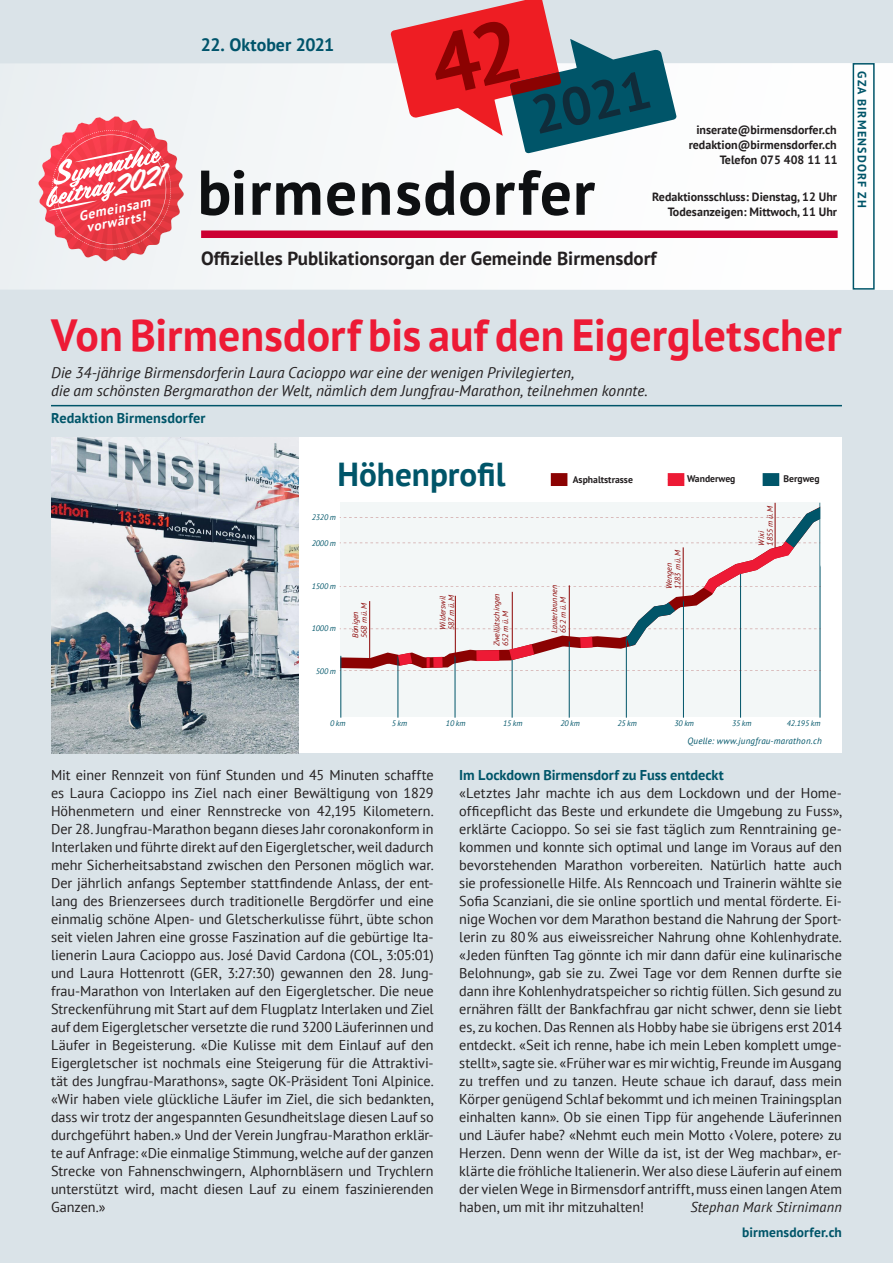
<style>
.page{position:relative;width:893px;height:1263px;background:#dae3e8}
.page>*{position:absolute;margin:0;border:0;box-sizing:border-box;transform-origin:0 0}
.t1{font:700 53.25px "PT Sans";color:#102c3a}
.t2{font:700 45px "PT Sans";color:#ed1a35}
.t3{font:700 33.15px "PT Sans";color:#005569}
.t4{font:italic 24.75px "Scriptorama JF Tradeshow";color:#fff}
.t5{font:700 19.05px "PT Sans";color:#231f20}
.t6{font:700 17.85px "PT Sans";letter-spacing:-.005em;color:#00546b}
.t7{font:italic 15.45px/18.6px "PT Sans";letter-spacing:.005em;color:#231f20}
.t8{font:14.25px/18px "PT Sans";letter-spacing:-.005em;color:#231f20;text-align:justify}
.t9{font:700 14.25px "PT Sans";color:#005569}
.t10{font:italic 14.25px "PT Sans";letter-spacing:.02em;color:#231f20}
.t11{font:700 13.5px "PT Sans";letter-spacing:.01em;color:#005569}
.t12{font:italic 700 13.35px/12.9px "PT Sans";color:#fff;text-align:center}
.t13{font:700 12px/15px "PT Sans";color:#231f20;text-align:right}
.t14{font:700 12px "PT Sans";letter-spacing:.1em;color:#005569}
.t15{font:700 9.6px "PT Sans";color:#231f20}
.t16{font:italic 9px "PT Sans";letter-spacing:.025em;color:#005569}
.t17{font:italic 7.95px/8.7px "PT Sans";color:#8b0202}
.t18{font:italic 7.95px "PT Sans";color:#005569}
</style>
<div class="page">
<div style="left:0;top:63px;width:893px;height:226px;background:#fff"></div>
<div style="left:201px;top:230px;width:637px;height:8px;background:#c03"></div>
<svg style="left:201px;top:170px;width:43px;height:46px"></svg>
<svg style="left:253px;top:182px;width:67px;height:33px"></svg>
<svg style="left:327px;top:182px;width:28px;height:34px"></svg>
<svg style="left:362px;top:182px;width:28px;height:33px"></svg>
<svg style="left:397px;top:171px;width:57px;height:45px"></svg>
<svg style="left:460px;top:182px;width:30px;height:34px"></svg>
<svg style="left:496px;top:170px;width:74px;height:46px"></svg>
<svg style="left:576px;top:183px;width:19px;height:32px"></svg>
<div style="left:853px;top:63px;width:22px;height:227px;border:2px solid #005569"></div>
<svg style="left:38px;top:116px;width:146px;height:146px"></svg>
<hr style="left:51px;top:405px;width:791px;height:1px;background:#005569">
<div style="left:51px;top:438px;width:791px;height:315px;background:#fff"></div>
<div style="left:340px;top:502px;width:481px;height:215px;background:#f3f7f7"></div>
<hr style="left:820px;top:503px;width:1px;height:215px;background:#005569">
<hr style="left:740px;top:570px;width:1px;height:148px;background:#005569">
<hr style="left:683px;top:599px;width:1px;height:119px;background:#005569">
<hr style="left:626px;top:638px;width:1px;height:80px;background:#005569">
<hr style="left:569px;top:641px;width:1px;height:77px;background:#005569">
<hr style="left:512px;top:650px;width:1px;height:68px;background:#005569">
<hr style="left:455px;top:655px;width:1px;height:63px;background:#005569">
<hr style="left:398px;top:656px;width:1px;height:62px;background:#005569">
<hr style="left:340px;top:656px;width:1px;height:62px;background:#005569">
<div style="left:551px;top:473px;width:16px;height:13px;background:#8b0202"></div>
<div style="left:668px;top:473px;width:16px;height:13px;background:#ed1a35"></div>
<div style="left:763px;top:473px;width:16px;height:13px;background:#005569"></div>
<svg style="left:340px;top:502px;width:481px;height:171px"></svg>
<img style="left:51px;top:438px;width:247px;height:315px">
<svg style="left:391px;top:0;width:285px;height:153px"></svg>
<h3 class="t4" style="left:108px;top:170px;width:58px;rotate:-13deg">2021</h3>
<p class="t12" style="left:78px;top:209px;width:74px;rotate:-11deg">Gemeinsam vorwärts!</p>
<p class="t6" style="left:201px;top:33px;width:135px">22. Oktober 2021</p>
<h1 class="t1" style="left:525px;top:82px;width:122px;rotate:-13deg">2021</h1>
<p class="t13" style="left:689px;top:122px;width:150px">inserate@birmensdorfer.ch redaktion@birmensdorfer.ch<br>Telefon 075 408 11 11</p>
<p class="t13" style="left:652px;top:189px;width:186px">Redaktionsschluss: Dienstag, 12 Uhr<br>Todesanzeigen: Mittwoch, 11 Uhr</p>
<h3 class="t5" style="left:201px;top:245px;width:457px">Offizielles Publikationsorgan der Gemeinde Birmensdorf</h3>
<p class="t14" style="left:870px;top:71px;width:137px;rotate:90deg">GZA BIRMENSDORF ZH</p>
<h2 class="t2" style="left:51px;top:305px;width:792px">Von Birmensdorf bis auf den Eigergletscher</h2>
<p class="t7" style="left:51px;top:363px;width:598px">Die 34-jährige Birmensdorferin Laura Cacioppo war eine der wenigen Privilegierten,<br>die am schönsten Bergmarathon der Welt, nämlich dem Jungfrau-Marathon, teilnehmen konnte.</p>
<p class="t9" style="left:51px;top:409px;width:156px">Redaktion Birmensdorfer</p>
<h3 class="t3" style="left:338px;top:452px;width:169px">Höhenprofil</h3>
<p class="t18" style="left:312px;top:512px;width:26px">2320 m</p>
<p class="t18" style="left:312px;top:538px;width:26px">2000 m</p>
<p class="t15" style="left:573px;top:473px;width:62px">Asphaltstrasse</p>
<p class="t15" style="left:687px;top:472px;width:50px">Wanderweg</p>
<p class="t15" style="left:783px;top:472px;width:38px">Bergweg</p>
<p class="t17" style="left:757px;top:545px;width:41px;rotate:-90deg">Wixi<br>1855 m ü. M</p>
<p class="t18" style="left:312px;top:581px;width:26px">1500 m</p>
<p class="t18" style="left:312px;top:623px;width:26px">1000 m</p>
<p class="t18" style="left:316px;top:666px;width:22px">500 m</p>
<p class="t17" style="left:351px;top:638px;width:37px;rotate:-90deg">Bönigen<br>568 m ü. M</p>
<p class="t17" style="left:438px;top:630px;width:37px;rotate:-90deg">Wilderswil<br>587 m ü. M</p>
<p class="t17" style="left:492px;top:646px;width:54px;rotate:-90deg">Zweilütschingen<br>652 m ü. M</p>
<p class="t17" style="left:550px;top:633px;width:49px;rotate:-90deg">Lauterbrunnen<br>652 m ü. M</p>
<p class="t17" style="left:665px;top:589px;width:41px;rotate:-90deg">Wengen<br>1283 m ü. M</p>
<p class="t18" style="left:330px;top:718px;width:17px">0 km</p>
<p class="t18" style="left:392px;top:718px;width:17px">5 km</p>
<p class="t18" style="left:446px;top:718px;width:21px">10 km</p>
<p class="t18" style="left:503px;top:718px;width:21px">15 km</p>
<p class="t18" style="left:560px;top:718px;width:21px">20 km</p>
<p class="t18" style="left:617px;top:718px;width:21px">25 km</p>
<p class="t18" style="left:674px;top:718px;width:21px">30 km</p>
<p class="t18" style="left:732px;top:718px;width:21px">35 km</p>
<p class="t18" style="left:787px;top:718px;width:35px">42.195 km</p>
<p class="t16" style="left:687px;top:735px;width:136px">Quelle: www.jungfrau-marathon.ch</p>
<p class="t8" style="left:51px;top:765px;width:384px">Mit einer Rennzeit von fünf Stunden und 45 Minuten schaffte es Laura Cacioppo ins Ziel nach einer Bewältigung von 1829<br>Höhenmetern und einer Rennstrecke von 42,195 Kilometern.<br>Der 28. Jungfrau-Marathon begann dieses Jahr coronakonform in Interlaken und führte direkt auf den Eigergletscher, weil dadurch mehr Sicherheitsabstand zwischen den Personen möglich war.<br>Der jährlich anfangs September stattfindende Anlass, der ent&shy;lang des Brienzersees durch traditionelle Bergdörfer und eine einmalig schöne Alpen- und Gletscherkulisse führt, übte schon seit vielen Jahren eine grosse Faszination auf die gebürtige Ita&shy;lienerin Laura Cacioppo aus. José David Cardona (COL, 3:05:01) und Laura Hottenrott (GER, 3:27:30) gewannen den 28. Jung&shy;frau-Marathon von Interlaken auf den Eigergletscher. Die neue Streckenführung mit Start auf dem Flugplatz Interlaken und Ziel auf dem Eigergletscher versetzte die rund 3200 Läuferinnen und Läufer in Begeisterung. «Die Kulisse mit dem Einlauf auf den Eigergletscher ist nochmals eine Steigerung für die Attraktivi&shy;tät des Jungfrau-Marathons», sagte OK-Präsident Toni Alpinice. «Wir haben viele glückliche Läufer im Ziel, die sich bedankten, dass wir trotz der angespannten Gesundheitslage diesen Lauf so durchgeführt haben.» Und der Verein Jungfrau-Marathon erklär&shy;te auf Anfrage: «Die einmalige Stimmung, welche auf der ganzen Strecke von Fahnenschwingern, Alphornbläsern und Trychlern unterstützt wird, macht diesen Lauf zu einem faszinierenden Ganzen.»</p>
<p class="t9" style="left:459px;top:765px;width:266px">Im Lockdown Birmensdorf zu Fuss entdeckt</p>
<p class="t8" style="left:459px;top:783px;width:384px;text-align:left">«Letztes Jahr machte ich aus dem Lockdown und der Home&shy;officepflicht das Beste und erkundete die Umgebung zu Fuss», erklärte Cacioppo. So sei sie fast täglich zum Renntraining ge&shy;kommen und konnte sich optimal und lange im Voraus auf den bevorstehenden Marathon vorbereiten. Natürlich hatte auch sie professionelle Hilfe. Als Renncoach und Trainerin wählte sie Sofia Scanziani, die sie online sportlich und mental förderte. Ei&shy;nige Wochen vor dem Marathon bestand die Nahrung der Sport&shy;lerin zu 80% aus eiweissreicher Nahrung ohne Kohlenhydrate. «Jeden fünften Tag gönnte ich mir dann dafür eine kulinarische Belohnung», gab sie zu. Zwei Tage vor dem Rennen durfte sie dann ihre Kohlenhydratspeicher so richtig füllen. Sich gesund zu ernähren fällt der Bankfachfrau gar nicht schwer, denn sie liebt es, zu kochen. Das Rennen als Hobby habe sie übrigens erst 2014 entdeckt. «Seit ich renne, habe ich mein Leben komplett umge&shy;stellt», sagte sie. «Früher war es mir wichtig, Freunde im Ausgang zu treffen und zu tanzen. Heute schaue ich darauf, dass mein Körper genügend Schlaf bekommt und ich meinen Trainingsplan einhalten kann». Ob sie einen Tipp für angehende Läuferinnen und Läufer habe? «Nehmt euch mein Motto ‹Volere, potere› zu Herzen. Denn wenn der Wille da ist, ist der Weg machbar», er&shy;klärte die fröhliche Italienerin. Wer also diese Läuferin auf einem der vielen Wege in Birmensdorf antrifft, muss einen langen Atem haben, um mit ihr mitzuhalten!</p>
<p class="t10" style="left:690px;top:1197px;width:153px">Stephan Mark Stirnimann</p>
<p class="t11" style="left:742px;top:1224px;width:101px">birmensdorfer.ch</p>
</div>
